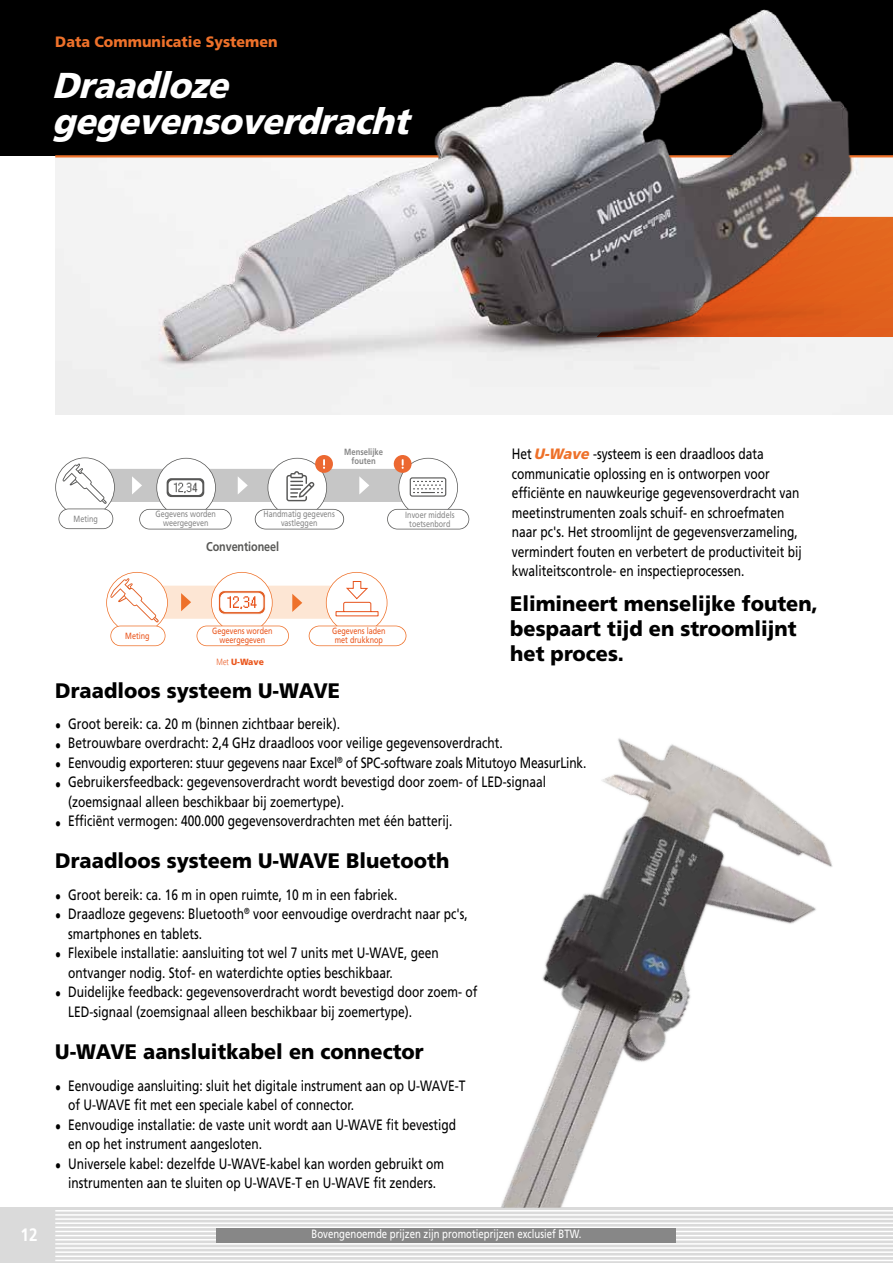
<style>
.page{position:relative;width:893px;height:1263px;background:#fff}
.page>*{position:absolute;margin:0;border:0;box-sizing:border-box;transform-origin:0 0}
.t1{font:italic 900 36px/36px "Mitutoyo Frutiger";color:#fff}
.t2{font:900 21px/25.2px "Mitutoyo Frutiger";color:#000}
.t3{font:700 18px "Mitutoyo Frutiger";color:#fff}
.t4{font:15px/19.5px "Mitutoyo Frutiger";color:#000}
.t5{font:900 15px "Mitutoyo Frutiger";color:#ee712a}
.t6{font:700 12.75px "Mitutoyo Frutiger";letter-spacing:-.01em;color:#585856}
.t7{font:12px "Mitutoyo Frutiger";color:#fff}
.t8{font:9px/9px "Mitutoyo Frutiger";color:#878787;text-align:center}
.t9{font:9px/9px "Mitutoyo Frutiger";color:#ea561d;text-align:center}
.t10{font:700 9px/9px "Mitutoyo Frutiger";color:#878787;text-align:center}
.t11{font:900 9px "Mitutoyo Frutiger";color:#ea561d}
.s1{font-weight:300}
.s2{font-weight:900;font-style:italic;color:#ee712a}
</style>
<div class="page">
<div style="left:0;top:1208px;width:55px;height:55px;background:#dadada"></div>
<div style="left:55px;top:1208px;width:838px;height:55px;background:#dadada"></div>
<hr style="left:55px;top:1210px;width:838px;height:1px;background:#fff">
<hr style="left:55px;top:1214px;width:838px;height:2px;background:#fff">
<hr style="left:55px;top:1218px;width:838px;height:2px;background:#fff">
<hr style="left:55px;top:1222px;width:838px;height:2px;background:#fff">
<hr style="left:55px;top:1226px;width:838px;height:2px;background:#fff">
<hr style="left:55px;top:1231px;width:838px;height:1px;background:#fff">
<hr style="left:55px;top:1235px;width:838px;height:1px;background:#fff">
<hr style="left:55px;top:1239px;width:838px;height:1px;background:#fff">
<hr style="left:55px;top:1243px;width:838px;height:1px;background:#fff">
<hr style="left:55px;top:1247px;width:838px;height:2px;background:#fff">
<hr style="left:55px;top:1251px;width:838px;height:2px;background:#fff">
<hr style="left:55px;top:1255px;width:838px;height:2px;background:#fff">
<hr style="left:55px;top:1260px;width:838px;height:1px;background:#fff">
<div style="left:217px;top:1228px;width:459px;height:14px;background:#878787"></div>
<div style="left:0;top:0;width:893px;height:155px;background:#000"></div>
<hr style="left:55px;top:155px;width:774px;height:2px;background:#ee712a">
<div style="left:156px;top:586px;width:181px;height:33px;background:#fde6d4"></div>
<svg style="left:181px;top:593px;width:10px;height:18px"></svg>
<svg style="left:197px;top:572px;width:105px;height:74px"></svg>
<svg style="left:309px;top:572px;width:97px;height:74px"></svg>
<svg style="left:106px;top:572px;width:62px;height:74px"></svg>
<img style="left:501px;top:738px;width:370px;height:470px">
<img style="left:74px;top:9px;width:819px;height:406px">
<div style="left:66px;top:469px;width:373px;height:33px;background:#c6c6c6"></div>
<svg style="left:238px;top:477px;width:10px;height:17px"></svg>
<svg style="left:359px;top:476px;width:10px;height:18px"></svg>
<svg style="left:55px;top:457px;width:60px;height:72px"></svg>
<svg style="left:132px;top:458px;width:100px;height:71px"></svg>
<svg style="left:255px;top:455px;width:89px;height:74px"></svg>
<svg style="left:387px;top:455px;width:82px;height:74px"></svg>
<p class="t5" style="left:55px;top:32px;width:224px">Data Communicatie Systemen</p>
<h1 class="t1" style="left:52px;top:68px;width:369px">Draadloze gegevensoverdracht</h1>
<p class="t10" style="left:344px;top:447px;width:40px">Menselijke fouten</p>
<p class="t8" style="left:74px;top:514px;width:26px">Meting</p>
<p class="t8" style="left:156px;top:510px;width:62px">Gegevens worden weergegeven</p>
<p class="t8" style="left:264px;top:510px;width:73px">Handmatig gegevens vastleggen</p>
<p class="t8" style="left:405px;top:510px;width:51px">Invoer middels toetsenbord</p>
<p class="t9" style="left:125px;top:631px;width:26px">Meting</p>
<p class="t6" style="left:206px;top:539px;width:74px">Conventioneel</p>
<p class="t9" style="left:212px;top:626px;width:62px">Gegevens worden weergegeven</p>
<p class="t9" style="left:332px;top:626px;width:55px;text-align:left">Gegevens laden met drukknop</p>
<p class="t11" style="left:217px;top:656px;width:49px"><span class="s1">Met</span> U-Wave</p>
<h2 class="t2" style="left:55px;top:678px;width:286px">Draadloos systeem U-WAVE</h2>
<p class="t4" style="left:512px;top:444px;width:292px">Het <span class="s2">U-Wave</span>-systeem is een draadloos data communicatie oplossing en is ontworpen voor efficiënte en nauwkeurige gegevensoverdracht van meetinstrumenten zoals schuif- en schroefmaten naar pc's. Het stroomlijnt de gegevensverzameling, vermindert fouten en verbetert de productiviteit bij kwaliteitscontrole- en inspectieprocessen.</p>
<h2 class="t2" style="left:510px;top:591px;width:309px">Elimineert menselijke fouten, bespaart tijd en stroomlijnt het proces.</h2>
<p class="t4" style="left:55px;top:714px;width:286px">• Groot bereik: ca. 20 m (binnen zichtbaar bereik).</p>
<p class="t4" style="left:55px;top:733px;width:449px">• Betrouwbare overdracht: 2,4 GHz draadloos voor veilige gegevensoverdracht.</p>
<p class="t4" style="left:55px;top:753px;width:533px">• Eenvoudig exporteren: stuur gegevens naar Excel<sup>®</sup> of SPC-software zoals Mitutoyo MeasurLink.</p>
<p class="t4" style="left:68px;top:772px;width:480px;text-indent:-13px">• Gebruikersfeedback: gegevensoverdracht wordt bevestigd door zoem- of LED-signaal (zoemsignaal alleen beschikbaar bij zoemertype).</p>
<p class="t4" style="left:55px;top:811px;width:399px">• Efficiënt vermogen: 400.000 gegevensoverdrachten met één batterij.</p>
<h2 class="t2" style="left:55px;top:848px;width:395px">Draadloos systeem U-WAVE Bluetooth</h2>
<p class="t4" style="left:55px;top:885px;width:344px">• Groot bereik: ca. 16 m in open ruimte, 10 m in een fabriek.</p>
<p class="t4" style="left:68px;top:904px;width:401px;text-indent:-13px">• Draadloze gegevens: Bluetooth<sup>®</sup> voor eenvoudige overdracht naar pc's, smartphones en tablets.</p>
<p class="t4" style="left:68px;top:943px;width:372px;text-indent:-13px">• Flexibele installatie: aansluiting tot wel 7 units met U-WAVE, geen ontvanger nodig. Stof- en waterdichte opties beschikbaar.</p>
<p class="t4" style="left:68px;top:982px;width:411px;text-indent:-13px">• Duidelijke feedback: gegevensoverdracht wordt bevestigd door zoem- of<br>LED-signaal (zoemsignaal alleen beschikbaar bij zoemertype).</p>
<h2 class="t2" style="left:55px;top:1038px;width:370px">U-WAVE aansluitkabel en connector</h2>
<p class="t4" style="left:68px;top:1076px;width:399px;text-indent:-13px">• Eenvoudige aansluiting: sluit het digitale instrument aan op U-WAVE-T of U-WAVE fit met een speciale kabel of connector.</p>
<p class="t4" style="left:68px;top:1115px;width:390px;text-indent:-13px">• Eenvoudige installatie: de vaste unit wordt aan U-WAVE fit bevestigd en op het instrument aangesloten.</p>
<p class="t4" style="left:55px;top:1154px;width:390px;text-align:center">• Universele kabel: dezelfde U-WAVE-kabel kan worden gebruikt om instrumenten aan te sluiten op U-WAVE-T en U-WAVE fit zenders.</p>
<p class="t3" style="left:21px;top:1224px;width:19px">12</p>
<p class="t7" style="left:312px;top:1227px;width:271px">Bovengenoemde prijzen zijn promotieprijzen exclusief BTW.</p>
</div>
